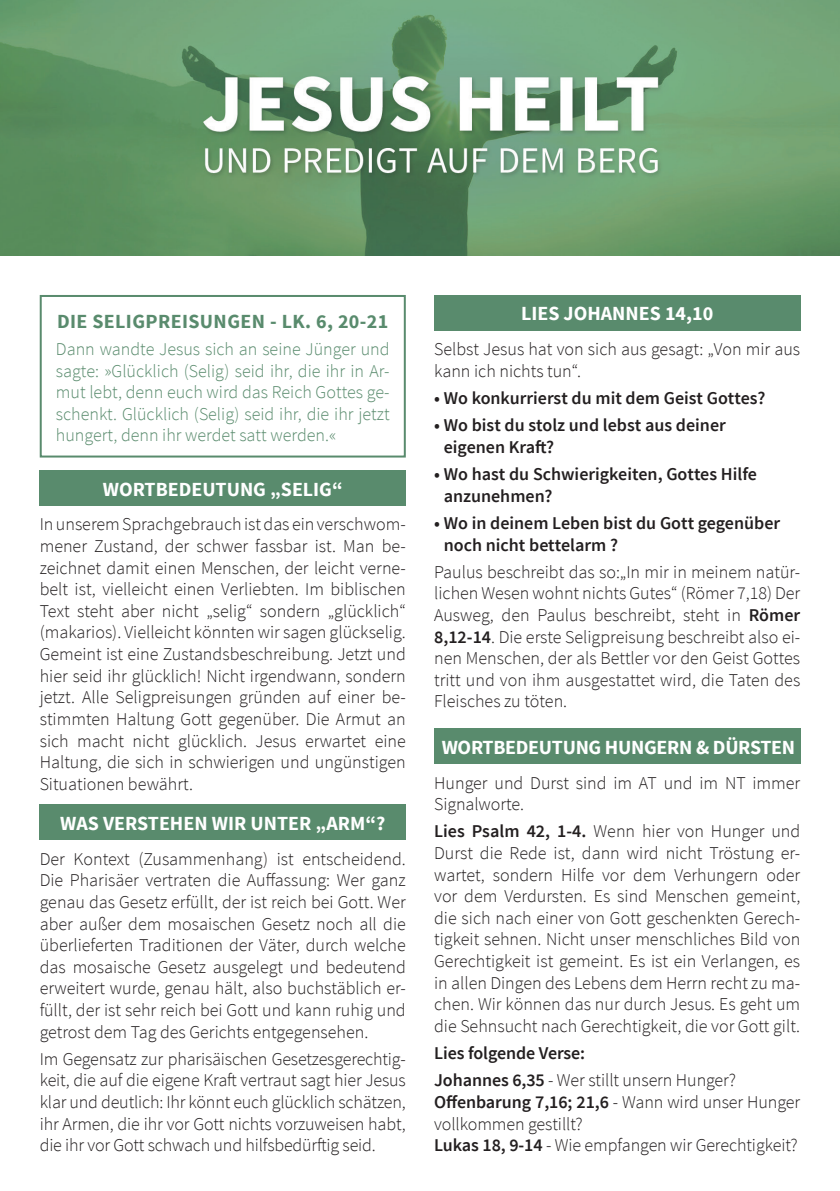
<style>
.page{position:relative;width:840px;height:1191px;background:#fff}
.page>*{position:absolute;margin:0;border:0;box-sizing:border-box;transform-origin:0 0}
.t1{font:700 20px "Source Sans Pro";color:#fff}
.t2{font:700 20px "Source Sans Pro";letter-spacing:.02em;color:#598b6d}
.t3{font:300 18px/21.6px "Source Sans Pro";color:#231f20;text-align:justify}
.t4{font:600 18px/21.6px "Source Sans Pro";color:#231f20}
.t5{font:300 18px/21.6px "Source Sans Pro";color:#598b6d;text-align:justify}
.s1{font-weight:600}
.s2{font-weight:300}
</style>
<div class="page">
<div style="left:40px;top:470px;width:365px;height:35px;background:#598b6d"></div>
<div style="left:434px;top:295px;width:365px;height:35px;background:#598b6d"></div>
<div style="left:434px;top:728px;width:365px;height:35px;background:#598b6d"></div>
<div style="left:40px;top:804px;width:365px;height:36px;background:#598b6d"></div>
<div style="left:40px;top:295px;width:365px;height:162px;border:2px solid #598b6d"></div>
<img style="left:0;top:0;width:839px;height:255px">
<p class="t2" style="left:57px;top:308px;width:333px">DIE SELIGPREISUNGEN - LK. 6, 20-21</p>
<p class="t5" style="left:56px;top:338px;width:335px">Dann wandte Jesus sich an seine Jünger und sagte: »Glücklich (Selig) seid ihr, die ihr in Ar&shy;mut lebt, denn euch wird das Reich Gottes ge&shy;schenkt. Glücklich (Selig) seid ihr, die ihr jetzt hungert, denn ihr werdet satt werden.«</p>
<p class="t1" style="left:103px;top:476px;width:241px">WORTBEDEUTUNG „SELIG“</p>
<p class="t3" style="left:40px;top:514px;width:367px">In unserem Sprachgebrauch ist das ein verschwom&shy;mener Zustand, der schwer fassbar ist. Man be&shy;zeichnet damit einen Menschen, der leicht verne&shy;belt ist, vielleicht einen Verliebten. Im biblischen Text steht aber nicht „selig“ sondern „glücklich“ (makarios). Vielleicht könnten wir sagen glückselig.<br>Gemeint ist eine Zustandsbeschreibung. Jetzt und hier seid ihr glücklich! Nicht irgendwann, sondern jetzt. Alle Seligpreisungen gründen auf einer be&shy;stimmten Haltung Gott gegenüber. Die Armut an sich macht nicht glücklich. Jesus erwartet eine Haltung, die sich in schwierigen und ungünstigen Situationen bewährt.</p>
<p class="t1" style="left:60px;top:810px;width:326px">WAS VERSTEHEN WIR UNTER „ARM“?</p>
<p class="t3" style="left:40px;top:848px;width:367px">Der Kontext (Zusammenhang) ist entscheidend.<br>Die Pharisäer vertraten die Auffassung: Wer ganz genau das Gesetz erfüllt, der ist reich bei Gott. Wer aber außer dem mosaischen Gesetz noch all die überlieferten Traditionen der Väter, durch welche das mosaische Gesetz ausgelegt und bedeutend erweitert wurde, genau hält, also buchstäblich er&shy;füllt, der ist sehr reich bei Gott und kann ruhig und getrost dem Tag des Gerichts entgegensehen.</p>
<p class="t3" style="left:40px;top:1048px;width:367px">Im Gegensatz zur pharisäischen Gesetzesgerechtig&shy;keit, die auf die eigene Kraft vertraut sagt hier Jesus klar und deutlich: Ihr könnt euch glücklich schätzen, ihr Armen, die ihr vor Gott nichts vorzuweisen habt, die ihr vor Gott schwach und hilfsbedürftig seid.</p>
<p class="t1" style="left:520px;top:300px;width:194px">LIES JOHANNES 14,10</p>
<p class="t3" style="left:434px;top:338px;width:367px">Selbst Jesus hat von sich aus gesagt: „Von mir aus kann ich nichts tun“.</p>
<p class="t4" style="left:434px;top:387px;width:332px">• Wo konkurrierst du mit dem Geist Gottes?</p>
<p class="t4" style="left:443px;top:415px;width:283px;text-indent:-10px">• Wo bist du stolz und lebst aus deiner eigenen Kraft?</p>
<p class="t4" style="left:443px;top:464px;width:314px;text-indent:-10px">• Wo hast du Schwierigkeiten, Gottes Hilfe anzunehmen?</p>
<p class="t4" style="left:443px;top:512px;width:338px;text-indent:-10px">• Wo in deinem Leben bist du Gott gegenüber noch nicht bettelarm ?</p>
<p class="t3" style="left:434px;top:561px;width:367px">Paulus beschreibt das so:„In mir in meinem natür&shy;lichen Wesen wohnt nichts Gutes“ (Römer 7,18) Der Ausweg, den Paulus beschreibt, steht in <span class="s1">Römer 8,12-14</span>. Die erste Seligpreisung beschreibt also ei&shy;nen Menschen, der als Bettler vor den Geist Gottes tritt und von ihm ausgestattet wird, die Taten des Fleisches zu töten.</p>
<p class="t1" style="left:441px;top:734px;width:355px">WORTBEDEUTUNG HUNGERN &amp; DÜRSTEN</p>
<p class="t3" style="left:434px;top:772px;width:367px">Hunger und Durst sind im AT und im NT immer<br>Signalworte.</p>
<p class="t3" style="left:434px;top:820px;width:367px"><span class="s1">Lies Psalm 42, 1-4.</span> Wenn hier von Hunger und Durst die Rede ist, dann wird nicht Tröstung er&shy;wartet, sondern Hilfe vor dem Verhungern oder vor dem Verdursten. Es sind Menschen gemeint, die sich nach einer von Gott geschenkten Gerech&shy;tigkeit sehnen. Nicht unser menschliches Bild von Gerechtigkeit ist gemeint. Es ist ein Verlangen, es in allen Dingen des Lebens dem Herrn recht zu ma&shy;chen. Wir können das nur durch Jesus. Es geht um die Sehnsucht nach Gerechtigkeit, die vor Gott gilt.</p>
<p class="t4" style="left:434px;top:1040px;width:303px;line-height:27.2px">Lies folgende Verse:<br>Johannes 6,35 <span class="s2">- Wer stillt unsern Hunger?</span></p>
<p class="t3" style="left:434px;top:1091px;width:367px;text-align:left"><span class="s1">Offenbarung 7,16; 21,6</span> - Wann wird unser Hunger vollkommen gestillt?<br><span class="s1">Lukas 18, 9-14</span> - Wie empfangen wir Gerechtigkeit?</p>
</div>
